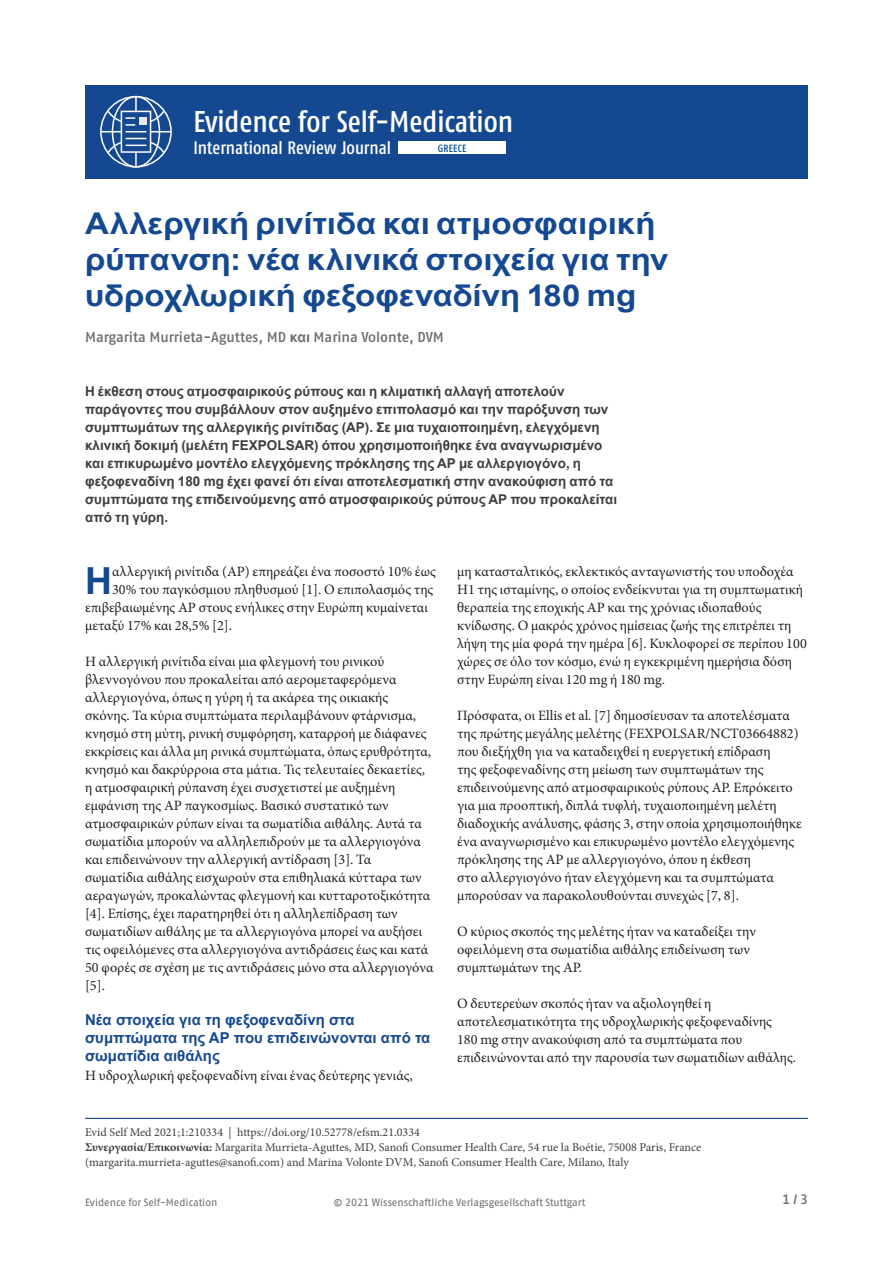
<style>
.page{position:relative;width:893px;height:1263px;background:#fff}
.page>*{position:absolute;margin:0;border:0;box-sizing:border-box;transform-origin:0 0}
.Fliesstext-Beginn{font:700 37.35px "Arial";color:#144991}
.Titel_Blau_20pt{font:700 30px/36px "Arial";color:#144991;scale:1.1 1}
.t1{font:500 condensed 30px "Fago Pro";color:#fff}
.t2{font:500 condensed 18px "Fago Pro";color:#fff}
.Zwischentitel_Blau{font:700 15px/18px "Arial";color:#144991}
.Fliesstext_9-5pt{font:14.25px/18px "Minion Pro";color:#231f20}
.Fliesstext-Beginn-2{font:14.25px "Minion Pro";color:#231f20}
.Autorenzeile{font:500 14.25px "Fago Pro";letter-spacing:-.005em;color:#6c6d70}
.Abstract{font:700 13.5px/18px "Arial";color:#3e3e3f}
.Datum_Seiten{font:500 13.5px "Fago Pro";color:#6c6d70}
.Korrespondenzadresse{font:12px/15px "Minion Pro";letter-spacing:-.005em;color:#3e3e3f}
.Bibliographie{font:12px "Minion Pro";color:#3e3e3f}
.Fusszeile{font:10.5px "Fago Pro";letter-spacing:-.005em;color:#6c6d70}
.t3{font:500 condensed 10.5px "Fago Pro";letter-spacing:.025em;color:#065198}
.s1{font-family:"Arial";font-weight:700}
.s2{font-weight:700}
</style>
<div class="page">
<hr style="left:85px;top:1118px;width:723px;height:1px;background:#144991">
<div style="left:85px;top:85px;width:723px;height:94px;background:#144991"></div>
<div style="left:100px;top:96px;width:72px;height:72px;border:2px solid #fff;border-radius:50%"></div>
<div style="left:112px;top:96px;width:48px;height:72px;border:2px solid #fff;border-radius:50%"></div>
<hr style="left:100px;top:131px;width:71px;height:1px;background:#fff">
<hr style="left:135px;top:96px;width:2px;height:72px;background:#fff">
<svg style="left:121px;top:132px;width:30px;height:6px"></svg>
<svg style="left:106px;top:138px;width:60px;height:17px"></svg>
<svg style="left:106px;top:109px;width:60px;height:23px"></svg>
<div style="left:398px;top:141px;width:107px;height:13px;background:#fff"></div>
<p class="t1" style="left:193px;top:103px;width:321px">Evidence for Self-Medication</p>
<p class="t2" style="left:193px;top:137px;width:199px">International Review Journal</p>
<p class="t3" style="left:438px;top:142px;width:30px">GREECE</p>
<p class="Titel_Blau_20pt" style="left:85px;top:206px;width:532px">Αλλεργική ρινίτιδα και ατμοσφαιρική ρύπανση: νέα κλινικά στοιχεία για την υδροχλωρική φεξοφεναδίνη 180 mg</p>
<p class="Autorenzeile" style="left:85px;top:328px;width:360px">Margarita Murrieta-Aguttes, MD <span class="s1">και</span> Marina Volonte, DVM</p>
<p class="Abstract" style="left:85px;top:382px;width:534px">Η έκθεση στους ατμοσφαιρικούς ρύπους και η κλιματική αλλαγή αποτελούν παράγοντες που συμβάλλουν στον αυξημένο επιπολασμό και την παρόξυνση των συμπτωμάτων της αλλεργικής ρινίτιδας (ΑΡ). Σε μια τυχαιοποιημένη, ελεγχόμενη κλινική δοκιμή (μελέτη FEXPOLSAR) όπου χρησιμοποιήθηκε ένα αναγνωρισμένο και επικυρωμένο μοντέλο ελεγχόμενης πρόκλησης της ΑΡ με αλλεργιογόνο, η φεξοφεναδίνη 180 mg έχει φανεί ότι είναι αποτελεσματική στην ανακούφιση από τα συμπτώματα της επιδεινούμενης από ατμοσφαιρικούς ρύπους ΑΡ που προκαλείται από τη γύρη.</p>
<p class="Fliesstext-Beginn" style="left:85px;top:555px;width:28px">Η</p>
<p class="Fliesstext-Beginn-2" style="left:112px;top:562px;width:325px">αλλεργική ρινίτιδα (ΑΡ) επηρεάζει ένα ποσοστό 10% έως</p>
<p class="Fliesstext-Beginn-2" style="left:112px;top:580px;width:323px">30% του παγκόσμιου πληθυσμού [1]. Ο επιπολασμός της</p>
<p class="Fliesstext-Beginn-2" style="left:85px;top:598px;width:344px">επιβεβαιωμένης ΑΡ στους ενήλικες στην Ευρώπη κυμαίνεται</p>
<p class="Fliesstext-Beginn-2" style="left:85px;top:616px;width:149px">μεταξύ 17% και 28,5% [2].</p>
<p class="Fliesstext_9-5pt" style="left:85px;top:653px;width:350px">Η αλλεργική ρινίτιδα είναι μια φλεγμονή του ρινικού βλεννογόνου που προκαλείται από αερομεταφερόμενα αλλεργιογόνα, όπως η γύρη ή τα ακάρεα της οικιακής σκόνης. Τα κύρια συμπτώματα περιλαμβάνουν φτάρνισμα, κνησμό στη μύτη, ρινική συμφόρηση, καταρροή με διάφανες εκκρίσεις και άλλα μη ρινικά συμπτώματα, όπως ερυθρότητα, κνησμό και δακρύρροια στα μάτια. Τις τελευταίες δεκαετίες, η ατμοσφαιρική ρύπανση έχει συσχετιστεί με αυξημένη εμφάνιση της ΑΡ παγκοσμίως. Βασικό συστατικό των ατμοσφαιρικών ρύπων είναι τα σωματίδια αιθάλης. Αυτά τα σωματίδια μπορούν να αλληλεπιδρούν με τα αλλεργιογόνα και επιδεινώνουν την αλλεργική αντίδραση [3]. Τα σωματίδια αιθάλης εισχωρούν στα επιθηλιακά κύτταρα των αεραγωγών, προκαλώντας φλεγμονή και κυτταροτοξικότητα [4]. Επίσης, έχει παρατηρηθεί ότι η αλληλεπίδραση των σωματιδίων αιθάλης με τα αλλεργιογόνα μπορεί να αυξήσει τις οφειλόμενες στα αλλεργιογόνα αντιδράσεις έως και κατά 50 φορές σε σχέση με τις αντιδράσεις μόνο στα αλλεργιογόνα [5].</p>
<p class="Zwischentitel_Blau" style="left:85px;top:1011px;width:347px">Νέα στοιχεία για τη φεξοφεναδίνη στα συμπτώματα της ΑΡ που επιδεινώνονται από τα σωματίδια αιθάλης</p>
<p class="Fliesstext_9-5pt" style="left:85px;top:1067px;width:329px">Η υδροχλωρική φεξοφεναδίνη είναι ένας δεύτερης γενιάς,</p>
<p class="Fliesstext_9-5pt" style="left:457px;top:563px;width:351px">μη κατασταλτικός, εκλεκτικός ανταγωνιστής του υποδοχέα H1 της ισταμίνης, ο οποίος ενδείκνυται για τη συμπτωματική θεραπεία της εποχικής ΑΡ και της χρόνιας ιδιοπαθούς κνίδωσης. Ο μακρός χρόνος ημίσειας ζωής της επιτρέπει τη λήψη της μία φορά την ημέρα [6]. Κυκλοφορεί σε περίπου 100 χώρες σε όλο τον κόσμο, ενώ η εγκεκριμένη ημερήσια δόση στην Ευρώπη είναι 120 mg ή 180 mg.</p>
<p class="Fliesstext_9-5pt" style="left:457px;top:707px;width:346px">Πρόσφατα, οι Ellis et al. [7] δημοσίευσαν τα αποτελέσματα της πρώτης μεγάλης μελέτης (FEXPOLSAR/NCT03664882) που διεξήχθη για να καταδειχθεί η ευεργετική επίδραση<br>της φεξοφεναδίνης στη μείωση των συμπτωμάτων της επιδεινούμενης από ατμοσφαιρικούς ρύπους ΑΡ. Επρόκειτο για μια προοπτική, διπλά τυφλή, τυχαιοποιημένη μελέτη διαδοχικής ανάλυσης, φάσης 3, στην οποία χρησιμοποιήθηκε ένα αναγνωρισμένο και επικυρωμένο μοντέλο ελεγχόμενης πρόκλησης της ΑΡ με αλλεργιογόνο, όπου η έκθεση<br>στο αλλεργιογόνο ήταν ελεγχόμενη και τα συμπτώματα μπορούσαν να παρακολουθούνται συνεχώς [7, 8].</p>
<p class="Fliesstext_9-5pt" style="left:457px;top:923px;width:300px">Ο κύριος σκοπός της μελέτης ήταν να καταδείξει την οφειλόμενη στα σωματίδια αιθάλης επιδείνωση των συμπτωμάτων της ΑΡ.</p>
<p class="Fliesstext_9-5pt" style="left:457px;top:995px;width:340px">Ο δευτερεύων σκοπός ήταν να αξιολογηθεί η αποτελεσματικότητα της υδροχλωρικής φεξοφεναδίνης<br>180 mg στην ανακούφιση από τα συμπτώματα που επιδεινώνονται από την παρουσία των σωματιδίων αιθάλης.</p>
<p class="Bibliographie" style="left:85px;top:1124px;width:336px">Evid Self Med 2021;1:210334 | https://doi.org/10.52778/efsm.21.0334</p>
<p class="Korrespondenzadresse" style="left:85px;top:1140px;width:618px"><span class="s2">Συνεργασία/Επικοινωνία:</span> Margarita Murrieta-Aguttes, MD, Sanofi Consumer Health Care, 54 rue la Boétie, 75008 Paris, France (margarita.murrieta-aguttes@sanofi.com) and Marina Volonte DVM, Sanofi Consumer Health Care, Milano, Italy</p>
<p class="Fusszeile" style="left:85px;top:1196px;width:134px">Evidence for Self-Medication</p>
<p class="Fusszeile" style="left:334px;top:1196px;width:253px">© 2021 Wissenschaftliche Verlagsgesellschaft Stuttgart</p>
<p class="Datum_Seiten" style="left:782px;top:1191px;width:27px">1 / 3</p>
</div>
